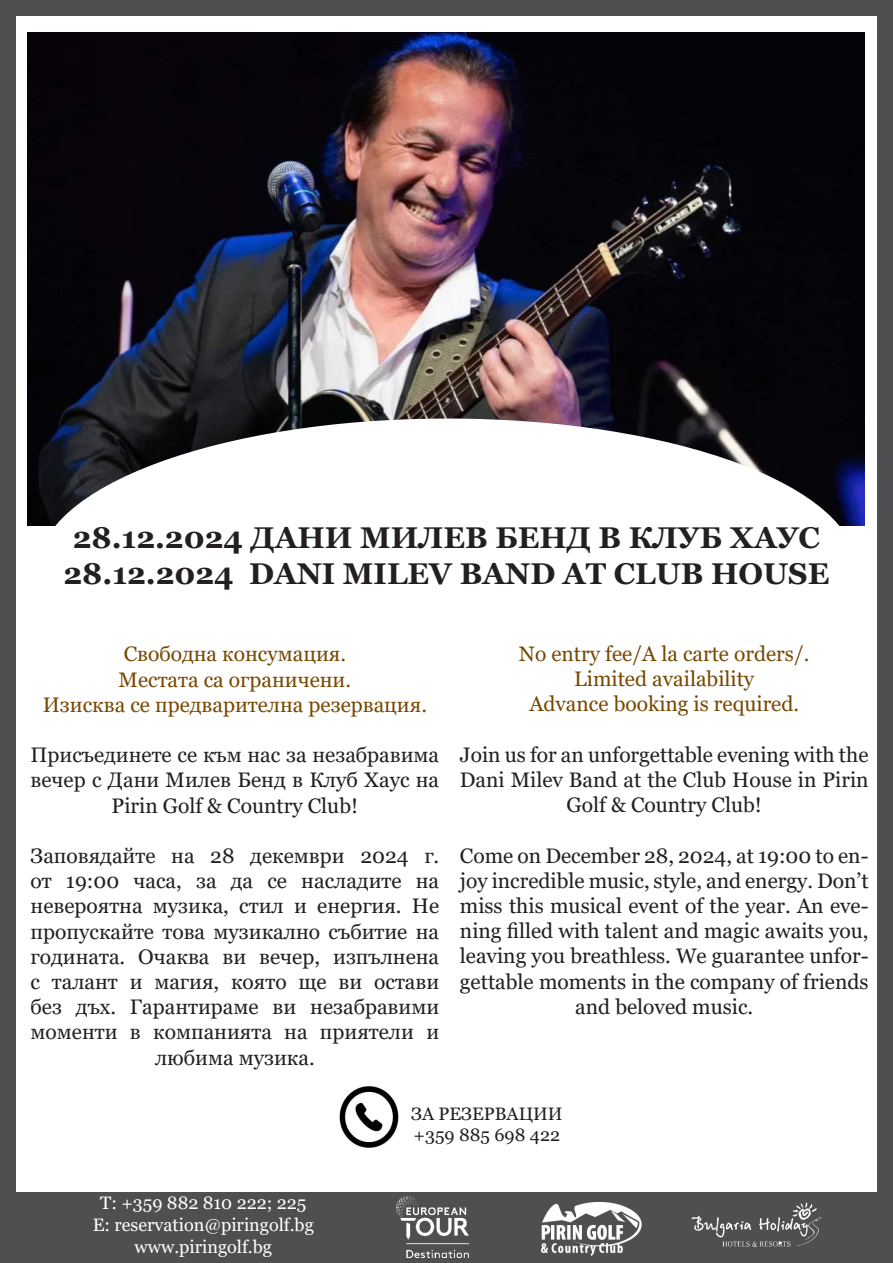
<style>
.page{position:relative;width:893px;height:1263px;background:#fff}
.page>*{position:absolute;margin:0;border:0;box-sizing:border-box;transform-origin:0 0}
.t1{font:700 30px "Georgia";color:#231f20}
.t2{font:21px/25.2px "Georgia";color:#231f20;text-align:center}
.t3{font:21px "Georgia";color:#784800}
.t4{font:18px "Georgia";color:#fff}
.t5{font:18px "Georgia";color:#231f20}
</style>
<div class="page">
<div style="left:1px;top:0;width:892px;height:16px;background:#4e4f50"></div>
<div style="left:0;top:8px;width:16px;height:1254px;background:#4e4f50"></div>
<div style="left:878px;top:8px;width:15px;height:1247px;background:#4e4f50"></div>
<img style="left:28px;top:32px;width:836px;height:493px">
<div style="left:38px;top:419px;width:819px;height:302px;background:#fff;border-radius:50%"></div>
<div style="left:2px;top:1193px;width:891px;height:70px;background:#4e4f50"></div>
<img style="left:541px;top:1202px;width:101px;height:53px">
<img style="left:396px;top:1197px;width:72px;height:61px">
<img style="left:691px;top:1202px;width:131px;height:45px">
<img style="left:339px;top:1086px;width:60px;height:62px">
<p class="t1" style="left:73px;top:518px;width:749px">28.12.2024 ДАНИ МИЛЕВ БЕНД В КЛУБ ХАУС</p>
<p class="t1" style="left:63px;top:554px;width:767px">28.12.2024 DANI MILEV BAND AT CLUB HOUSE</p>
<p class="t3" style="left:124px;top:641px;width:224px">Свободна консумация.</p>
<p class="t3" style="left:119px;top:666px;width:234px">Местата са ограничени.</p>
<p class="t3" style="left:43px;top:692px;width:386px">Изисква се предварителна резервация.</p>
<p class="t2" style="left:31px;top:743px;width:410px">Присъединете се към нас за незабравима вечер с Дани Милев Бенд в Клуб Хаус на<br>Pirin Golf &amp; Country Club!</p>
<p class="t2" style="left:31px;top:843px;width:410px">Заповядайте на 28 декември 2024 г. от 19:00 часа, за да се насладите на невероятна музика, стил и енергия. Не пропускайте това музикално събитие на годината. Очаква ви вечер, изпълнена с талант и магия, която ще ви остави без дъх. Гарантираме ви незабравими моменти в компанията на приятели и любима музика.</p>
<p class="t3" style="left:519px;top:641px;width:292px">No entry fee/A la carte orders/.</p>
<p class="t3" style="left:574px;top:666px;width:181px">Limited availability</p>
<p class="t3" style="left:529px;top:691px;width:271px">Advance booking is required.</p>
<p class="t2" style="left:460px;top:742px;width:410px">Join us for an unforgettable evening with the<br>Dani Milev Band at the Club House in Pirin<br>Golf &amp; Country Club!</p>
<p class="t2" style="left:460px;top:843px;width:410px">Come on December 28, 2024, at 19:00 to en&shy;joy incredible music, style, and energy. Don’t miss this musical event of the year. An eve&shy;ning filled with talent and magic awaits you, leaving you breathless. We guarantee unfor&shy;gettable moments in the company of friends and beloved music.</p>
<p class="t4" style="left:100px;top:1192px;width:208px">Т: +359 882 810 222; 225</p>
<p class="t4" style="left:93px;top:1214px;width:223px">Е: reservation@piringolf.bg</p>
<p class="t4" style="left:135px;top:1235px;width:139px">www.piringolf.bg</p>
<p class="t5" style="left:411px;top:1103px;width:153px">ЗА РЕЗЕРВАЦИИ</p>
<p class="t5" style="left:414px;top:1124px;width:148px">+359 885 698 422</p>
</div>
